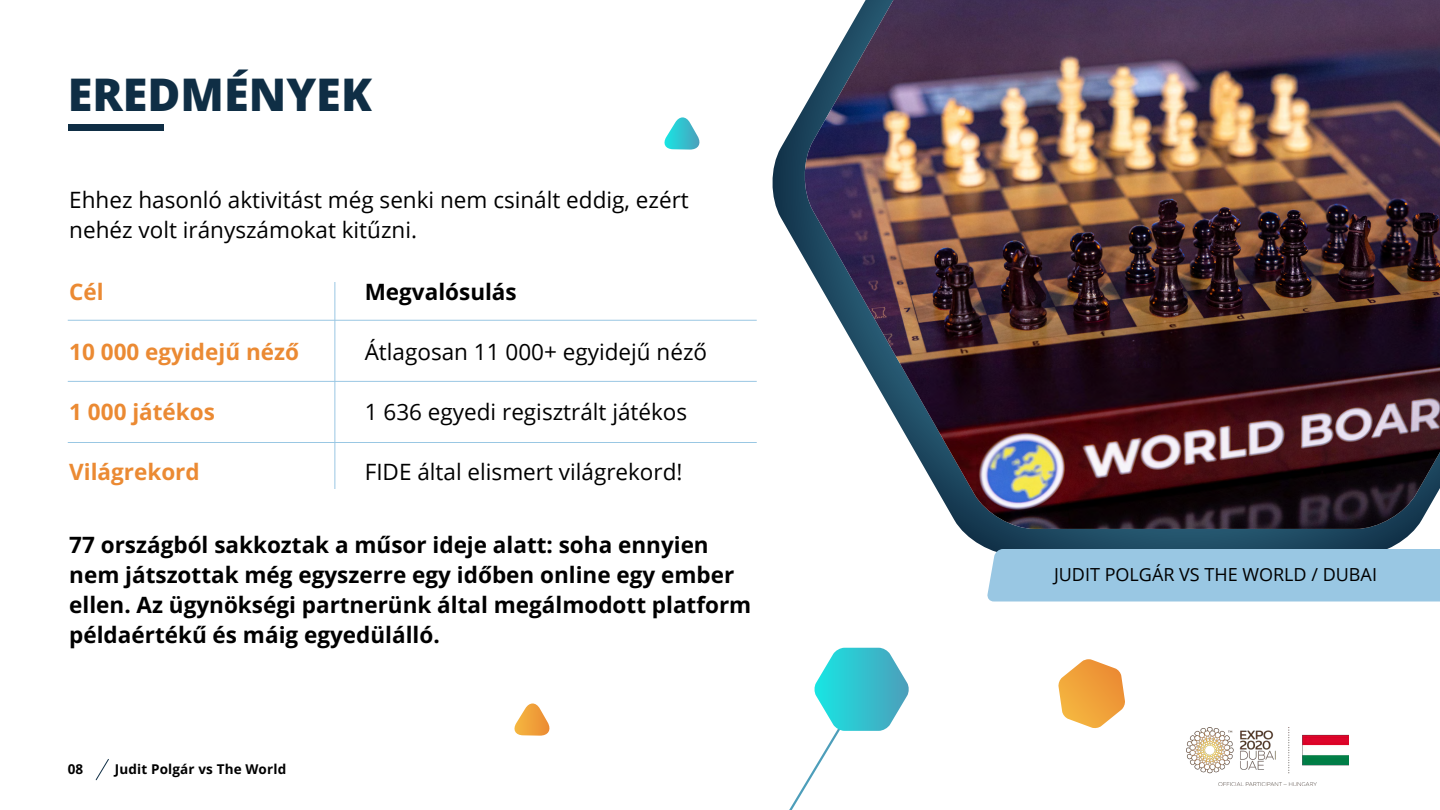
<style>
.page{position:relative;width:1440px;height:810px;background:#fff}
.page>*{position:absolute;margin:0;border:0;box-sizing:border-box;transform-origin:0 0}
.t1{font:800 45px "Open Sans";color:#0f2e45}
.t2{font:700 22.5px/30px "Open Sans";color:#000}
.t3{font:22.5px/30px "Open Sans";color:#000}
.t4{font:700 22.5px "Open Sans";color:#eb8a33}
.t5{font:18px "Open Sans";color:#000}
.t6{font:700 13.5px "Open Sans";letter-spacing:.01em;color:#000}
</style>
<div class="page">
<svg style="left:95px;top:759px;width:14px;height:22px"></svg>
<img style="left:1187px;top:727px;width:162px;height:59px">
<svg style="left:789px;top:648px;width:120px;height:162px"></svg>
<svg style="left:1058px;top:659px;width:67px;height:70px"></svg>
<svg style="left:664px;top:117px;width:36px;height:33px"></svg>
<svg style="left:514px;top:704px;width:36px;height:32px"></svg>
<svg style="left:772px;top:111px;width:643px;height:438px"></svg>
<img style="left:802px;top:0;width:638px;height:529px">
<div style="left:68px;top:124px;width:96px;height:7px;background:#0f2e45"></div>
<hr style="left:68px;top:320px;width:689px;height:1px;background:#99c7e3">
<hr style="left:68px;top:381px;width:689px;height:1px;background:#99c7e3">
<hr style="left:68px;top:442px;width:689px;height:1px;background:#99c7e3">
<hr style="left:334px;top:282px;width:1px;height:207px;background:#99c7e3">
<div style="left:987px;top:549px;width:453px;height:53px;background:#99c7e3"></div>
<h1 class="t1" style="left:68px;top:64px;width:306px">EREDMÉNYEK</h1>
<p class="t3" style="left:69px;top:185px;width:621px">Ehhez hasonló aktivitást még senki nem csinált eddig, ezért nehéz volt irányszámokat kitűzni.</p>
<p class="t4" style="left:69px;top:276px;width:36px">Cél</p>
<p class="t2" style="left:365px;top:276px;width:154px">Megvalósulás</p>
<p class="t4" style="left:69px;top:336px;width:231px">10 000 egyidejű néző</p>
<p class="t3" style="left:365px;top:336px;width:344px">Átlagosan 11 000+ egyidejű néző</p>
<p class="t4" style="left:69px;top:396px;width:147px">1 000 játékos</p>
<p class="t3" style="left:365px;top:396px;width:324px">1 636 egyedi regisztrált játékos</p>
<p class="t4" style="left:69px;top:456px;width:132px">Világrekord</p>
<p class="t3" style="left:365px;top:456px;width:319px">FIDE által elismert világrekord!</p>
<p class="t2" style="left:69px;top:530px;width:684px">77 országból sakkoztak a műsor ideje alatt: soha ennyien nem játszottak még egyszerre egy időben online egy ember ellen. Az ügynökségi partnerünk által megálmodott platform példaértékű és máig egyedülálló.</p>
<p class="t6" style="left:68px;top:760px;width:17px">08</p>
<p class="t6" style="left:115px;top:760px;width:173px">Judit Polgár vs The World</p>
<p class="t5" style="left:1054px;top:562px;width:324px">JUDIT POLGÁR VS THE WORLD / DUBAI</p>
</div>
